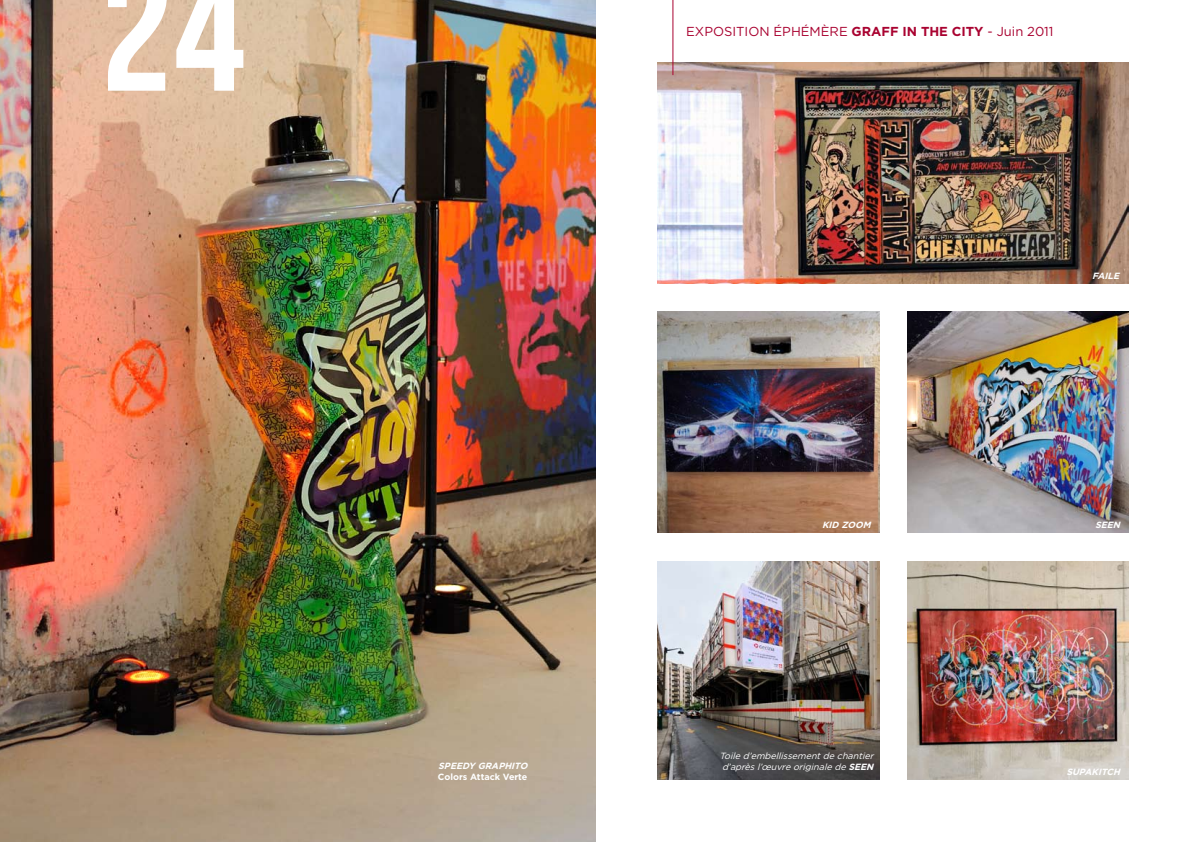
<style>
.page{position:relative;width:1191px;height:842px;background:#fff}
.page>*{position:absolute;margin:0;border:0;box-sizing:border-box;transform-origin:0 0}
.t1{font:180px "Bebas Neue";color:#fff}
.t2{font:13px "Gotham";color:#a90230}
.t3{font:italic 9px/10.8px "Gotham";color:#fff}
.t4{font:italic 700 9px "Gotham";color:#fff}
.t5{font:700 9px "Gotham";color:#fff}
.s1{font-weight:700}
</style>
<div class="page">
<img style="left:0;top:0;width:595px;height:842px">
<img style="left:658px;top:62px;width:470px;height:221px">
<img style="left:907px;top:561px;width:221px;height:219px">
<img style="left:907px;top:312px;width:221px;height:221px">
<img style="left:658px;top:312px;width:221px;height:221px">
<img style="left:658px;top:561px;width:221px;height:219px">
<hr style="left:672px;top:0;width:1px;height:75px;background:#a90230">
<h1 class="t1" style="left:101px;top:-70px;width:146px">24</h1>
<p class="t4" style="left:438px;top:760px;width:91px">SPEEDY GRAPHITO</p>
<p class="t5" style="left:438px;top:770px;width:91px">Colors Attack Verte</p>
<h2 class="t2" style="left:686px;top:23px;width:27px">EXPOSITION</h2>
<h2 class="t2" style="left:773px;top:23px;width:281px">ÉPH ÉM ÈRE <span class="s1">GRAFF IN THE CITY</span> - JUIN 2011</h2>
<p class="t4" style="left:1092px;top:269px;width:32px">FAILE</p>
<p class="t4" style="left:822px;top:519px;width:50px">KI D ZOOM</p>
<p class="t4" style="left:1095px;top:519px;width:30px">SEEN</p>
<p class="t3" style="left:719px;top:750px;width:158px">Toiled’embellissementdechantier d’aprèsl’œuvreoriginalede<span class="s1">SEEN</span></p>
<p class="t4" style="left:1066px;top:765px;width:58px">SU PAKITCH</p>
</div>
